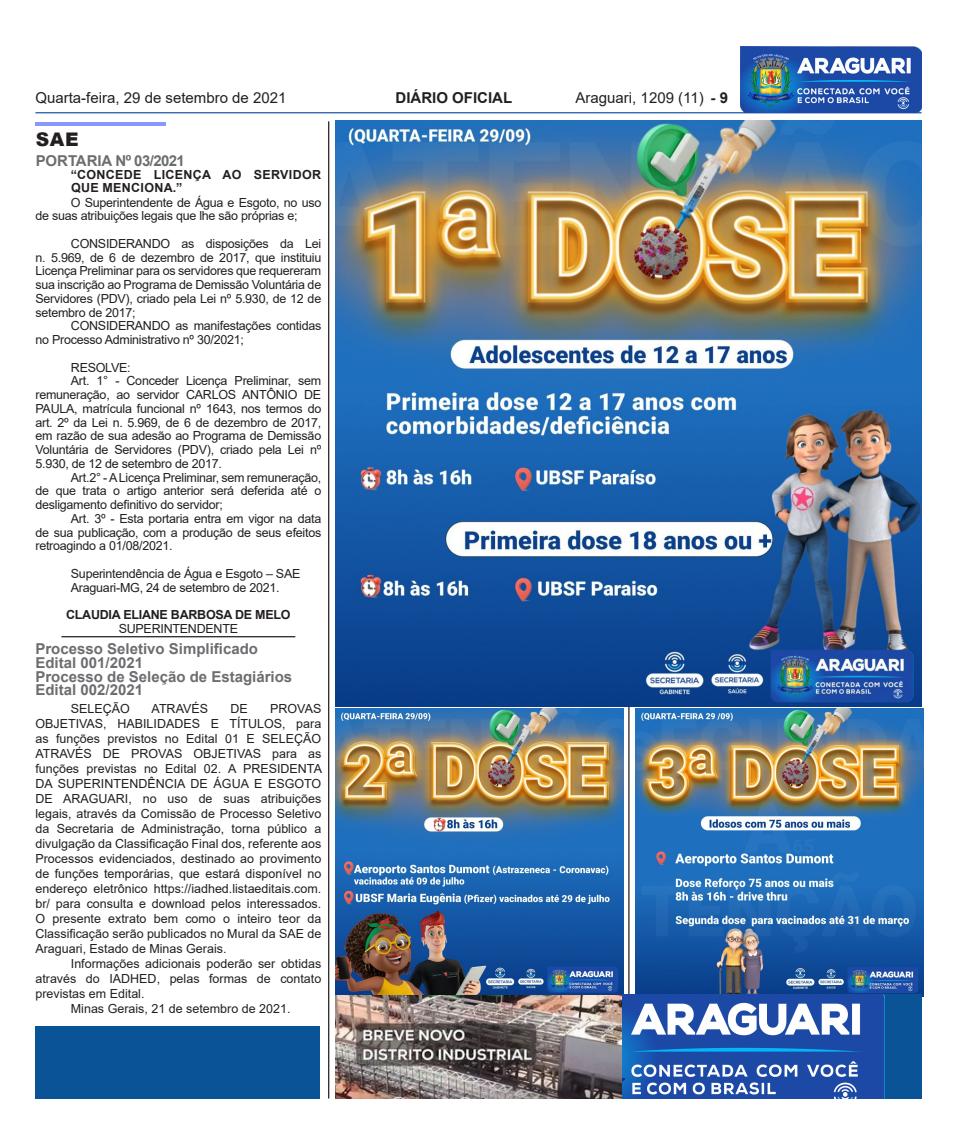
<style>
.page{position:relative;width:957px;height:1134px;background:#fff}
.page>*{position:absolute;margin:0;border:0;box-sizing:border-box;transform-origin:0 0}
.t1{font:900 18.75px "Arial";color:#231f20}
.t2{font:700 15px "Arial";color:#6c6d70}
.t3{font:15px "Arial";color:#231f20}
.t4{font:700 15px "Arial";color:#231f20}
.t5{font:12.5px/15px "Arial";letter-spacing:-.02em;color:#231f20;text-align:justify}
.t6{font:12.5px "Arial";color:#231f20}
.t7{font:700 12.5px/13.8px "Arial";letter-spacing:-.02em;color:#231f20;text-align:center}
.t8{font:700 12.5px/12.5px "Arial";letter-spacing:.025em;color:#231f20}
.s1{font-weight:700}
.s2{font-weight:400}
</style>
<div class="page">
<hr style="left:35px;top:112px;width:886px;height:1px;background:#1c56a5">
<img style="left:741px;top:46px;width:180px;height:66px">
<hr style="left:628px;top:121px;width:1px;height:977px;background:#231f20">
<hr style="left:328px;top:121px;width:1px;height:977px;background:#231f20">
<hr style="left:35px;top:122px;width:131px;height:4px;background:#8897ff">
<hr style="left:61px;top:636px;width:234px;height:1px;background:#231f20">
<div style="left:35px;top:1026px;width:285px;height:72px;background:#0b5397"></div>
<img style="left:335px;top:120px;width:586px;height:586px">
<img style="left:335px;top:709px;width:288px;height:288px">
<img style="left:635px;top:709px;width:288px;height:288px">
<div style="left:623px;top:994px;width:298px;height:104px;background:#0b5397"></div>
<img style="left:623px;top:994px;width:261px;height:104px">
<img style="left:335px;top:996px;width:286px;height:102px">
<p class="t3" style="left:35px;top:87px;width:252px">Quarta-feira, 29 de setembro de 2021</p>
<p class="t4" style="left:395px;top:87px;width:118px">DIÁRIO OFICIAL</p>
<p class="t3" style="left:575px;top:87px;width:154px">Araguari, 1209 (11) <span class="s1">- 9</span></p>
<p class="t1" style="left:36px;top:125px;width:44px">SAE</p>
<p class="t2" style="left:36px;top:150px;width:151px">PORTARIA Nº 03/2021</p>
<p class="t5" style="left:35px;top:195px;width:287px;line-height:13.8px;text-indent:35px">O Superintendente de Água e Esgoto, no uso de suas atribuições legais que lhe são próprias e;</p>
<p class="t5" style="left:35px;top:237px;width:287px;line-height:13.8px;text-indent:35px">CONSIDERANDO as disposições da Lei n. 5.969, de 6 de dezembro de 2017, que instituiu Licença Preliminar para os servidores que requereram sua inscrição ao Programa de Demissão Voluntária de Servidores (PDV), criado pela Lei nº 5.930, de 12 de setembro de 2017;</p>
<p class="t5" style="left:35px;top:319px;width:287px;line-height:13.8px;text-indent:35px">CONSIDERANDO as manifestações contidas no Processo Administrativo nº 30/2021;</p>
<p class="t5" style="left:71px;top:360px;width:61px">RESOLVE:</p>
<p class="t5" style="left:35px;top:374px;width:287px;line-height:13.8px;text-indent:35px">Art. 1° - Conceder Licença Preliminar, sem remuneração, ao servidor CARLOS ANTÔNIO DE PAULA, matrícula funcional nº 1643, nos termos do art. 2º da Lei n. 5.969, de 6 de dezembro de 2017, em razão de sua adesão ao Programa de Demissão Voluntária de Servidores (PDV), criado pela Lei nº 5.930, de 12 de setembro de 2017.</p>
<p class="t5" style="left:35px;top:470px;width:287px;line-height:13.8px;text-indent:35px">Art.2° - A Licença Preliminar, sem remuneração, de que trata o artigo anterior será deferida até o desligamento definitivo do servidor;</p>
<p class="t5" style="left:35px;top:512px;width:287px;line-height:13.8px;text-indent:35px">Art. 3º - Esta portaria entra em vigor na data de sua publicação, com a produção de seus efeitos retroagindo a 01/08/2021.</p>
<p class="t5" style="left:71px;top:566px;width:231px">Superintendência de Água e Esgoto – SAE</p>
<p class="t5" style="left:71px;top:580px;width:210px">Araguari-MG, 24 de setembro de 2021.</p>
<p class="t7" style="left:66px;top:608px;width:226px">CLAUDIA ELIANE BARBOSA DE MELO<br><span class="s2">SUPERINTENDENTE</span></p>
<p class="t8" style="left:71px;top:169px;width:252px">“CONCEDE LICENÇA AO SERVIDOR<br>QUE MENCIONA.”</p>
<p class="t2" style="left:35px;top:638px;width:224px">Processo Seletivo Simplificado</p>
<p class="t2" style="left:35px;top:652px;width:109px">Edital 001/2021</p>
<p class="t2" style="left:35px;top:666px;width:258px">Processo de Seleção de Estagiários</p>
<p class="t2" style="left:35px;top:679px;width:109px">Edital 002/2021</p>
<p class="t6" style="left:71px;top:699px;width:61px">SELEÇÃO</p>
<p class="t6" style="left:152px;top:699px;width:58px">ATRAVÉS</p>
<p class="t5" style="left:230px;top:700px;width:19px">DE</p>
<p class="t5" style="left:35px;top:700px;width:288px;text-indent:235px">PROVAS OBJETIVAS, HABILIDADES E TÍTULOS, para as funções previstos no Edital 01 E SELEÇÃO ATRAVÉS DE PROVAS OBJETIVAS para as funções previstas no Edital 02. A PRESIDENTA DA SUPERINTENDÊNCIA DE ÁGUA E ESGOTO DE ARAGUARI, no uso de suas atribuições legais, através da Comissão de Processo Seletivo da Secretaria de Administração, torna público a divulgação da Classificação Final dos, referente aos Processos evidenciados, destinado ao provimento de funções temporárias, que estará disponível no endereço eletrônico https://iadhed.listaeditais.com. br/ para consulta e download pelos interessados.<br>O presente extrato bem como o inteiro teor da Classificação serão publicados no Mural da SAE de Araguari, Estado de Minas Gerais.</p>
<p class="t5" style="left:35px;top:955px;width:287px;text-indent:35px">Informações adicionais poderão ser obtidas através do IADHED, pelas formas de contato previstas em Edital.</p>
<p class="t6" style="left:71px;top:999px;width:221px">Minas Gerais, 21 de setembro de 2021.</p>
</div>
